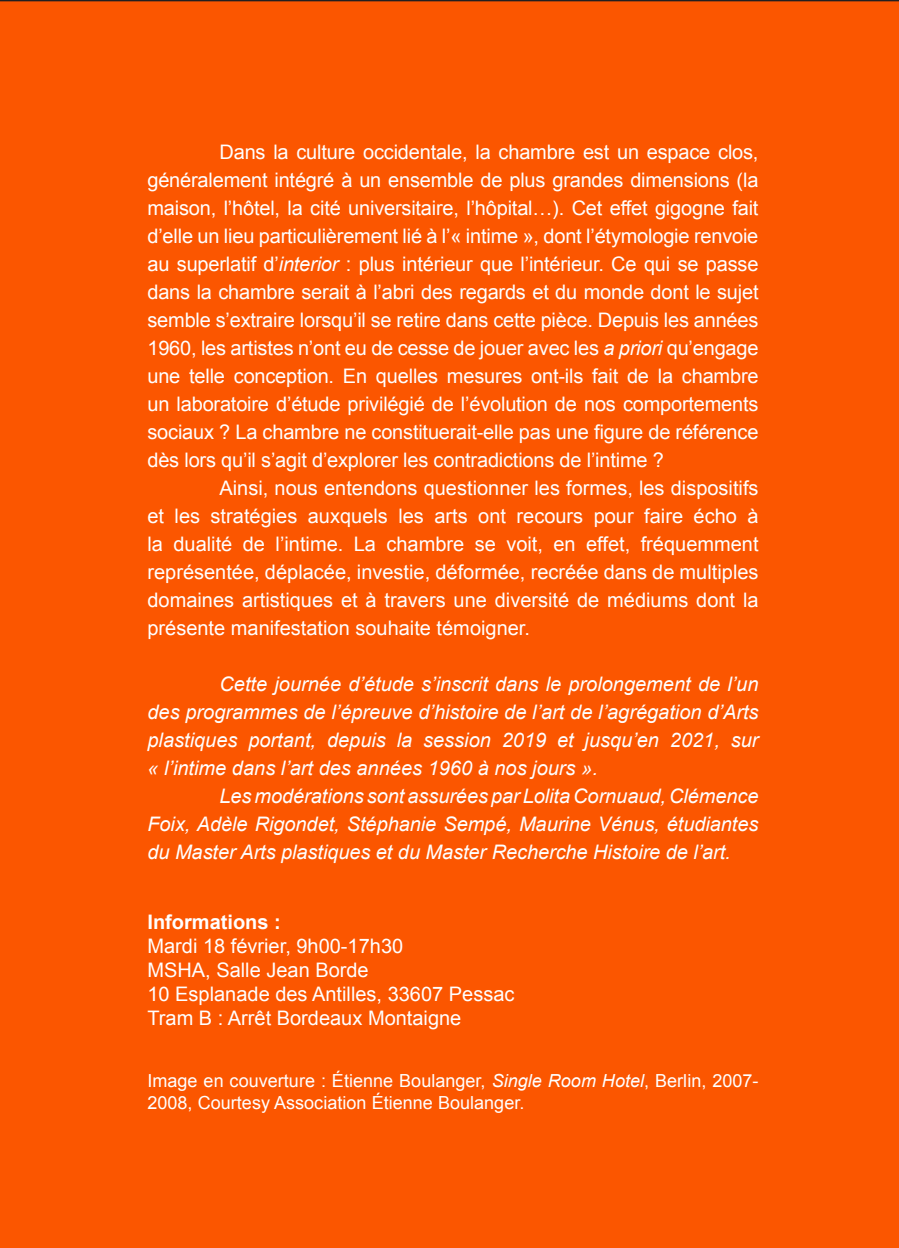
<style>
.page{position:relative;width:899px;height:1248px;background:#fff}
.page>*{position:absolute;margin:0;border:0;box-sizing:border-box;transform-origin:0 0}
.t1{font:20px/28px "Arial";color:#fff;text-align:justify}
.t2{font:italic 20px/28px "Arial";color:#fff;text-align:justify}
.t3{font:700 20px "Arial";color:#fff}
.t4{font:18px/21.6px "Arial";color:#fff}
.s1{font-style:italic}
</style>
<div class="page">
<div style="left:0;top:0;width:899px;height:1247px;background:#fb5600"></div>
<p class="t1" style="left:147px;top:138px;width:612px;text-indent:72px">Dans la culture occidentale, la chambre est un espace clos, généralement intégré à un ensemble de plus grandes dimensions (la maison, l’hôtel, la cité universitaire, l’hôpital…). Cet effet gigogne fait d’elle un lieu particulièrement lié à l’« intime », dont l’étymologie renvoie au superlatif d’<span class="s1">interior</span> : plus intérieur que l’intérieur. Ce qui se passe dans la chambre serait à l’abri des regards et du monde dont le sujet semble s’extraire lorsqu’il se retire dans cette pièce. Depuis les années 1960, les artistes n’ont eu de cesse de jouer avec les <span class="s1">a priori</span> qu’engage une telle conception. En quelles mesures ont-ils fait de la chambre un laboratoire d’étude privilégié de l’évolution de nos comportements sociaux ? La chambre ne constituerait-elle pas une figure de référence dès lors qu’il s’agit d’explorer les contradictions de l’intime ?</p>
<p class="t1" style="left:147px;top:474px;width:612px;text-indent:72px">Ainsi, nous entendons questionner les formes, les dispositifs et les stratégies auxquels les arts ont recours pour faire écho à la dualité de l’intime. La chambre se voit, en effet, fréquemment représentée, déplacée, investie, déformée, recréée dans de multiples domaines artistiques et à travers une diversité de médiums dont la présente manifestation souhaite témoigner.</p>
<p class="t2" style="left:147px;top:670px;width:612px;text-indent:72px">Cette journée d’étude s’inscrit dans le prolongement de l’un des programmes de l’épreuve d’histoire de l’art de l’agrégation d’Arts plastiques portant, depuis la session 2019 et jusqu’en 2021, sur « l’intime dans l’art des années 1960 à nos jours ».</p>
<p class="t2" style="left:147px;top:782px;width:612px;text-indent:72px">Les modérations sont assurées par Lolita Cornuaud, Clémence Foix, Adèle Rigondet, Stéphanie Sempé, Maurine Vénus, étudiantes du Master Arts plastiques et du Master Recherche Histoire de l’art.</p>
<p class="t3" style="left:147px;top:908px;width:135px">Informations :</p>
<p class="t1" style="left:147px;top:932px;width:257px">Mardi 18 février, 9h00-17h30</p>
<p class="t1" style="left:147px;top:956px;width:223px">MSHA, Salle Jean Borde</p>
<p class="t1" style="left:147px;top:980px;width:368px">10 Esplanade des Antilles, 33607 Pessac</p>
<p class="t1" style="left:147px;top:1004px;width:315px">Tram B : Arrêt Bordeaux Montaigne</p>
<p class="t4" style="left:147px;top:1070px;width:612px">Image en couverture : Étienne Boulanger, <span class="s1">Single Room Hotel</span>, Berlin, 2007-<br>2008, Courtesy Association Étienne Boulanger.</p>
</div>
